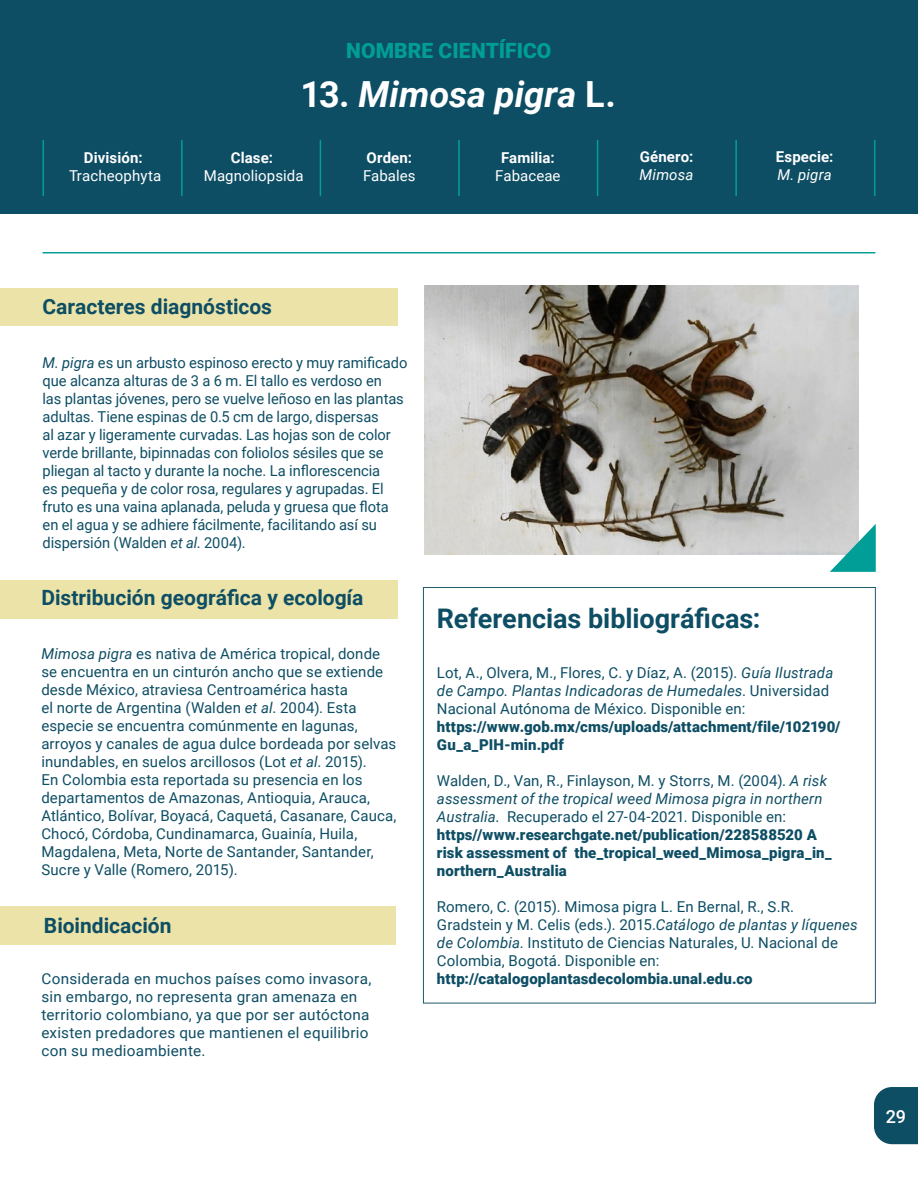
<style>
.page{position:relative;width:918px;height:1188px;background:#fff}
.page>*{position:absolute;margin:0;border:0;box-sizing:border-box;transform-origin:0 0}
.TituloFichasPrin{font:italic 700 36px "Roboto";color:#fff}
.Titulos_1{font:700 27px "Roboto";color:#0e4e64}
.SubtilulosFichas{font:700 21px "Roboto";color:#0e4e64}
.SubtilulosFichas-2{font:900 21px "Roboto";letter-spacing:.005em;color:#009e96}
.t1{font:500 18px "Roboto";color:#fff}
.Texto_General_1_-_Az{font:15px/18px "Roboto";letter-spacing:.005em;color:#0e4e64}
.Texto_General_1_-_Az-2{font:900 15px/18px "Roboto";letter-spacing:.005em;color:#0e4e64}
.Texto_General_1_-_Bl{font:700 15px "Roboto";letter-spacing:.005em;color:#fff}
.Texto_General_1_-_Bl-2{font:15px "Roboto";letter-spacing:.005em;color:#fff}
.Texto_General_1_-_Bl-3{font:italic 15px "Roboto";letter-spacing:.01em;color:#fff}
.s1{font-style:normal}
.s2{font-style:italic}
.s3{font-weight:400}
.s4{font-weight:400;font-style:italic}
</style>
<div class="page">
<div style="left:0;top:289px;width:397px;height:37px;background:#ebe3a8"></div>
<img style="left:425px;top:286px;width:434px;height:269px">
<svg style="left:830px;top:524px;width:46px;height:48px;background:#6dbcb8"></svg>
<div style="left:0;top:0;width:918px;height:213px;background:#0e4e64"></div>
<hr style="left:43px;top:252px;width:832px;height:1px;background:#009e96">
<div style="left:0;top:580px;width:397px;height:38px;background:#ebe3a8"></div>
<div style="left:0;top:907px;width:396px;height:38px;background:#ebe3a8"></div>
<hr style="left:181px;top:140px;width:2px;height:56px;background:#009e96">
<hr style="left:43px;top:140px;width:1px;height:56px;background:#009e96">
<hr style="left:458px;top:140px;width:2px;height:56px;background:#009e96">
<hr style="left:320px;top:140px;width:1px;height:56px;background:#009e96">
<hr style="left:597px;top:140px;width:1px;height:56px;background:#009e96">
<hr style="left:735px;top:140px;width:2px;height:56px;background:#009e96">
<hr style="left:874px;top:140px;width:1px;height:56px;background:#009e96">
<div style="left:874px;top:1087px;width:44px;height:57px;background:#0e4e64"></div>
<p class="Texto_General_1_-_Bl" style="left:84px;top:147px;width:60px">División:</p>
<p class="Texto_General_1_-_Bl-2" style="left:69px;top:165px;width:94px">Tracheophyta</p>
<p class="SubtilulosFichas-2" style="left:346px;top:35px;width:207px">NOMBRE CIENTÍFICO</p>
<p class="TituloFichasPrin" style="left:301px;top:69px;width:317px"><span class="s1">13.</span> Mimosa pigra <span class="s1">L.</span></p>
<p class="Texto_General_1_-_Bl" style="left:231px;top:147px;width:44px">Clase:</p>
<p class="Texto_General_1_-_Bl-2" style="left:204px;top:165px;width:101px">Magnoliopsida</p>
<p class="Texto_General_1_-_Bl" style="left:367px;top:147px;width:47px">Orden:</p>
<p class="Texto_General_1_-_Bl-2" style="left:363px;top:165px;width:54px">Fabales</p>
<p class="Texto_General_1_-_Bl" style="left:501px;top:147px;width:55px">Familia:</p>
<p class="Texto_General_1_-_Bl-2" style="left:495px;top:165px;width:67px">Fabaceae</p>
<p class="Texto_General_1_-_Bl" style="left:640px;top:146px;width:55px">Género:</p>
<p class="Texto_General_1_-_Bl-3" style="left:640px;top:164px;width:55px">Mimosa</p>
<p class="Texto_General_1_-_Bl" style="left:776px;top:146px;width:59px">Especie:</p>
<p class="Texto_General_1_-_Bl-3" style="left:778px;top:164px;width:56px">M. pigra</p>
<p class="SubtilulosFichas" style="left:43px;top:292px;width:231px">Caracteres diagnósticos</p>
<p class="Texto_General_1_-_Az" style="left:43px;top:353px;width:366px"><span class="s2">M. pigra</span> es un arbusto espinoso erecto y muy ramificado que alcanza alturas de 3 a 6 m. El tallo es verdoso en<br>las plantas jóvenes, pero se vuelve leñoso en las plantas adultas. Tiene espinas de 0.5 cm de largo, dispersas<br>al azar y ligeramente curvadas. Las hojas son de color verde brillante, bipinnadas con foliolos sésiles que se pliegan al tacto y durante la noche. La inflorescencia<br>es pequeña y de color rosa, regulares y agrupadas. El fruto es una vaina aplanada, peluda y gruesa que flota en el agua y se adhiere fácilmente, facilitando así su dispersión (Walden <span class="s2">et al</span>. 2004).</p>
<p class="SubtilulosFichas" style="left:41px;top:582px;width:324px">Distribución geográfica y ecología</p>
<p class="Texto_General_1_-_Az" style="left:41px;top:645px;width:357px"><span class="s2">Mimosa pigra</span> es nativa de América tropical, donde se encuentra en un cinturón ancho que se extiende desde México, atraviesa Centroamérica hasta<br>el norte de Argentina (Walden <span class="s2">et al</span>. 2004). Esta especie se encuentra comúnmente en lagunas, arroyos y canales de agua dulce bordeada por selvas inundables, en suelos arcillosos (Lot <span class="s2">et al</span>. 2015).<br>En Colombia esta reportada su presencia en los departamentos de Amazonas, Antioquia, Arauca, Atlántico, Bolívar, Boyacá, Caquetá, Casanare, Cauca, Chocó, Córdoba, Cundinamarca, Guainía, Huila, Magdalena, Meta, Norte de Santander, Santander, Sucre y Valle (Romero, 2015).</p>
<p class="SubtilulosFichas" style="left:44px;top:911px;width:129px">Bioindicación</p>
<p class="Texto_General_1_-_Az" style="left:41px;top:969px;width:332px">Considerada en muchos países como invasora, sin embargo, no representa gran amenaza en territorio colombiano, ya que por ser autóctona existen predadores que mantienen el equilibrio con su medioambiente.</p>
<p class="Titulos_1" style="left:437px;top:599px;width:325px">Referencias bibliográficas:</p>
<p class="Texto_General_1_-_Az" style="left:437px;top:663px;width:398px">Lot, A., Olvera, M., Flores, C. y Díaz, A. (2015). <span class="s2">Guía Ilustrada de Campo. Plantas Indicadoras de Humedales</span>. Universidad<br>Nacional Autónoma de México. Disponible en:</p>
<p class="Texto_General_1_-_Az-2" style="left:437px;top:717px;width:405px">https://www.gob.mx/cms/uploads/attachment/file/102190/<br>Gu_a_PIH-min.pdf</p>
<p class="Texto_General_1_-_Az-2" style="left:437px;top:771px;width:396px"><span class="s3">Walden, D., Van, R., Finlayson, M. y Storrs, M. (2004).</span> <span class="s4">A risk assessment of the tropical weed Mimosa pigra in northern Australia</span><span class="s3">. Recuperado el 27-04-2021. Disponible en: </span>https//www.researchgate.net/publication/228588520 A risk assessment of the_tropical_weed_Mimosa_pigra_in_ northern_Australia</p>
<p class="Texto_General_1_-_Az" style="left:437px;top:897px;width:422px">Romero, C. (2015). Mimosa pigra L. En Bernal, R., S.R.<br>Gradstein y M. Celis (eds.). 2015.<span class="s2">Catálogo de plantas y líquenes de Colombia</span>. Instituto de Ciencias Naturales, U. Nacional de Colombia, Bogotá. Disponible en:</p>
<p class="Texto_General_1_-_Az-2" style="left:437px;top:969px;width:317px">http://catalogoplantasdecolombia.unal.edu.co</p>
<p class="t1" style="left:886px;top:1104px;width:22px">29</p>
</div>
